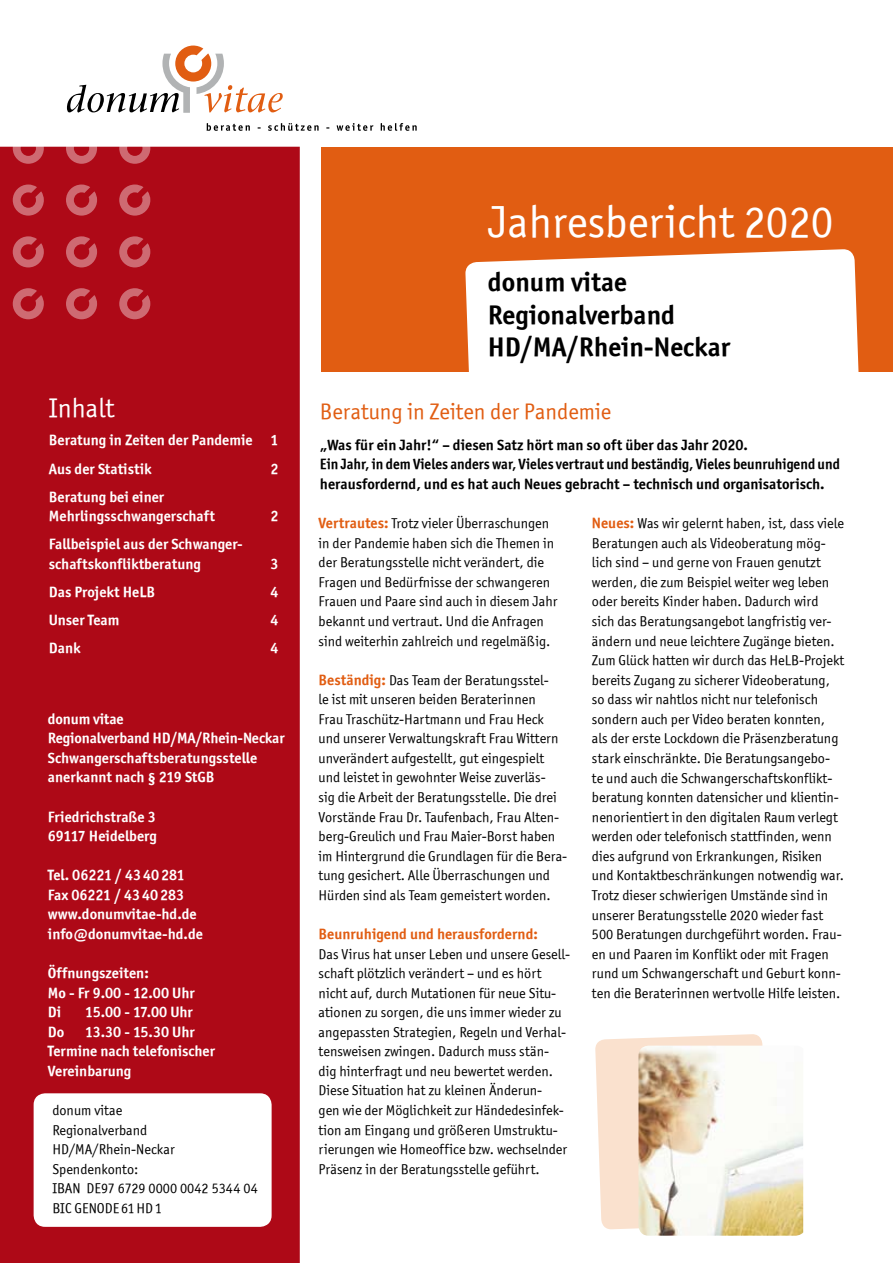
<style>
.page{position:relative;width:893px;height:1263px;background:#fff}
.page>*{position:absolute;margin:0;border:0;box-sizing:border-box;transform-origin:0 0}
.t1{font:45px "Officina Sans ITCTT Book";color:#fff}
.t2{font:27px/32.4px "Officina Sans ITCTT Bold";color:#000}
.t3{font:27px "Officina Sans ITCTT Book";color:#fff}
.t4{font:22.5px "Officina Sans ITCTT Book";color:#e15d12}
.t5{font:15px/19.5px "Officina Sans ITCTT Bold";color:#fff}
.t6{font:15px/19.5px "Officina Sans ITCTT Bold";color:#000}
.t7{font:15px "Officina Sans ITCTT Bold";color:#e15d12}
.t8{font:14.25px/19.5px "Officina Sans ITCTT Book";color:#000}
.s1{font-family:"Officina Sans ITCTT Bold";font-size:15px;color:#e15d12}
</style>
<div class="page">
<div style="left:0;top:147px;width:300px;height:1116px;background:#ae0917"></div>
<div style="left:321px;top:147px;width:572px;height:225px;background:#e15d12"></div>
<svg style="left:13px;top:146px;width:31px;height:18px"></svg>
<svg style="left:66px;top:146px;width:31px;height:18px"></svg>
<svg style="left:119px;top:146px;width:31px;height:18px"></svg>
<svg style="left:13px;top:185px;width:31px;height:31px"></svg>
<svg style="left:66px;top:185px;width:31px;height:31px"></svg>
<svg style="left:119px;top:185px;width:31px;height:31px"></svg>
<svg style="left:13px;top:236px;width:31px;height:31px"></svg>
<svg style="left:66px;top:236px;width:31px;height:31px"></svg>
<svg style="left:119px;top:236px;width:31px;height:31px"></svg>
<svg style="left:13px;top:288px;width:31px;height:31px"></svg>
<svg style="left:66px;top:288px;width:31px;height:31px"></svg>
<svg style="left:119px;top:288px;width:31px;height:31px"></svg>
<svg style="left:465px;top:249px;width:394px;height:123px;fill:#fff"></svg>
<div style="left:34px;top:1093px;width:238px;height:134px;background:#fff;border-radius:11px"></div>
<svg style="left:595px;top:1034px;width:168px;height:195px"></svg>
<img style="left:638px;top:1045px;width:165px;height:191px">
<svg style="left:206px;top:123px;width:44px;height:8px"></svg>
<svg style="left:268px;top:123px;width:51px;height:8px"></svg>
<svg style="left:337px;top:123px;width:36px;height:8px"></svg>
<svg style="left:381px;top:123px;width:36px;height:8px"></svg>
<svg style="left:67px;top:46px;width:216px;height:67px"></svg>
<h2 class="t3" style="left:49px;top:393px;width:67px">Inhalt</h2>
<p class="t5" style="left:49px;top:426px;width:231px;line-height:28px">Beratung in Zeiten der Pandemie 1<br>Aus der Statistik</p>
<p class="t5" style="left:270px;top:459px;width:10px">2</p>
<p class="t5" style="left:49px;top:487px;width:168px">Beratung bei einer<br>Mehrlingsschwangerschaft</p>
<p class="t5" style="left:49px;top:534px;width:194px">Fallbeispiel aus der Schwanger&shy;schaftskonfliktberatung</p>
<p class="t5" style="left:270px;top:506px;width:10px">2</p>
<p class="t5" style="left:270px;top:554px;width:10px">3</p>
<p class="t5" style="left:49px;top:582px;width:108px">Das Projekt HeLB</p>
<p class="t5" style="left:270px;top:582px;width:10px">4</p>
<p class="t5" style="left:49px;top:610px;width:72px">Unser Team</p>
<p class="t5" style="left:270px;top:610px;width:10px">4</p>
<p class="t5" style="left:49px;top:638px;width:33px">Dank</p>
<p class="t5" style="left:270px;top:638px;width:10px">4</p>
<p class="t5" style="left:48px;top:709px;width:238px">donum vitae<br>Regionalverband HD/MA/Rhein-Neckar<br>Schwangerschaftsberatungsstelle anerkannt nach § 219 StGB</p>
<p class="t5" style="left:48px;top:807px;width:111px">Friedrichstraße 3<br>69117 Heidelberg</p>
<p class="t5" style="left:48px;top:865px;width:157px">Tel. 06221 / 4340281<br>Fax 06221 / 4340283 www.donumvitae-hd.de info@donumvitae-hd.de</p>
<p class="t5" style="left:48px;top:963px;width:148px">Öffnungszeiten:<br>Mo - Fr 9.00 - 12.00 Uhr<br>Di</p>
<p class="t5" style="left:85px;top:1002px;width:109px">15.00 - 17.00 Uhr</p>
<p class="t5" style="left:48px;top:1022px;width:169px;text-indent:37px">13.30 - 15.30 Uhr<br>Termine nach telefonischer<br>Vereinbarung</p>
<p class="t8" style="left:52px;top:1100px;width:207px">donum vitae<br>Regionalverband<br>HD/MA/Rhein-Neckar<br>Spendenkonto:<br>IBAN DE97 6729 0000 0042 5344 04<br>BIC GENODE 61HD1</p>
<p class="t5" style="left:48px;top:1022px;width:18px">Do</p>
<h1 class="t1" style="left:488px;top:196px;width:347px">Jahresbericht 2020</h1>
<h2 class="t2" style="left:488px;top:266px;width:244px">donum vitae<br>Regionalverband<br>HD/MA/Rhein-Neckar</h2>
<h3 class="t4" style="left:320px;top:399px;width:293px">Beratung in Zeiten der Pandemie</h3>
<p class="t6" style="left:320px;top:435px;width:521px">„Was für ein Jahr!“ – diesen Satz hört man so oft über das Jahr 2020.<br>Ein Jahr, in dem Vieles anders war, Vieles vertraut und beständig, Vieles beunruhigend und herausfordernd, und es hat auch Neues gebracht – technisch und organisatorisch.</p>
<p class="t8" style="left:319px;top:513px;width:241px"><span class="s1">Vertrautes:</span> Trotz vieler Überraschungen in der Pandemie haben sich die Themen in der Beratungsstelle nicht verändert, die Fragen und Bedürfnisse der schwangeren Frauen und Paare sind auch in diesem Jahr bekannt und vertraut. Und die Anfragen sind weiterhin zahlreich und regelmäßig.</p>
<p class="t8" style="left:319px;top:670px;width:250px"><span class="s1">Beständig:</span> Das Team der Beratungsstel-<br>le ist mit unseren beiden Beraterinnen<br>Frau Traschütz-Hartmann und Frau Heck und unserer Verwaltungskraft Frau Wittern unverändert aufgestellt, gut eingespielt und leistet in gewohnter Weise zuverläs-<br>sig die Arbeit der Beratungsstelle. Die drei Vorstände Frau Dr. Taufenbach, Frau Alten&shy;berg-Greulich und Frau Maier-Borst haben im Hintergrund die Grundlagen für die Bera&shy;tung gesichert. Alle Überraschungen und Hürden sind als Team gemeistert worden.</p>
<p class="t7" style="left:319px;top:924px;width:221px">Beunruhigend und herausfordernd:</p>
<p class="t8" style="left:319px;top:944px;width:253px">Das Virus hat unser Leben und unsere Gesell&shy;schaft plötzlich verändert – und es hört nicht auf, durch Mutationen für neue Situ&shy;ationen zu sorgen, die uns immer wieder zu angepassten Strategien, Regeln und Verhal&shy;tensweisen zwingen. Dadurch muss stän&shy;dig hinterfragt und neu bewertet werden.<br>Diese Situation hat zu kleinen Änderun-<br>gen wie der Möglichkeit zur Händedesinfek&shy;tion am Eingang und größeren Umstruktu&shy;rierungen wie Homeoffice bzw. wechselnder Präsenz in der Beratungsstelle geführt.</p>
<p class="t8" style="left:592px;top:513px;width:254px"><span class="s1">Neues:</span> Was wir gelernt haben, ist, dass viele Beratungen auch als Videoberatung mög&shy;lich sind – und gerne von Frauen genutzt werden, die zum Beispiel weiter weg leben oder bereits Kinder haben. Dadurch wird sich das Beratungsangebot langfristig ver&shy;ändern und neue leichtere Zugänge bieten.<br>Zum Glück hatten wir durch das HeLB-Projekt bereits Zugang zu sicherer Videoberatung, so dass wir nahtlos nicht nur telefonisch sondern auch per Video beraten konnten, als der erste Lockdown die Präsenzberatung stark einschränkte. Die Beratungsangebo&shy;te und auch die Schwangerschaftskonflikt&shy;beratung konnten datensicher und klientin&shy;nenorientiert in den digitalen Raum verlegt werden oder telefonisch stattfinden, wenn dies aufgrund von Erkrankungen, Risiken und Kontaktbeschränkungen notwendig war.<br>Trotz dieser schwierigen Umstände sind in unserer Beratungsstelle 2020 wieder fast 500 Beratungen durchgeführt worden. Frau&shy;en und Paaren im Konflikt oder mit Fragen rund um Schwangerschaft und Geburt konn&shy;ten die Beraterinnen wertvolle Hilfe leisten.</p>
</div>
